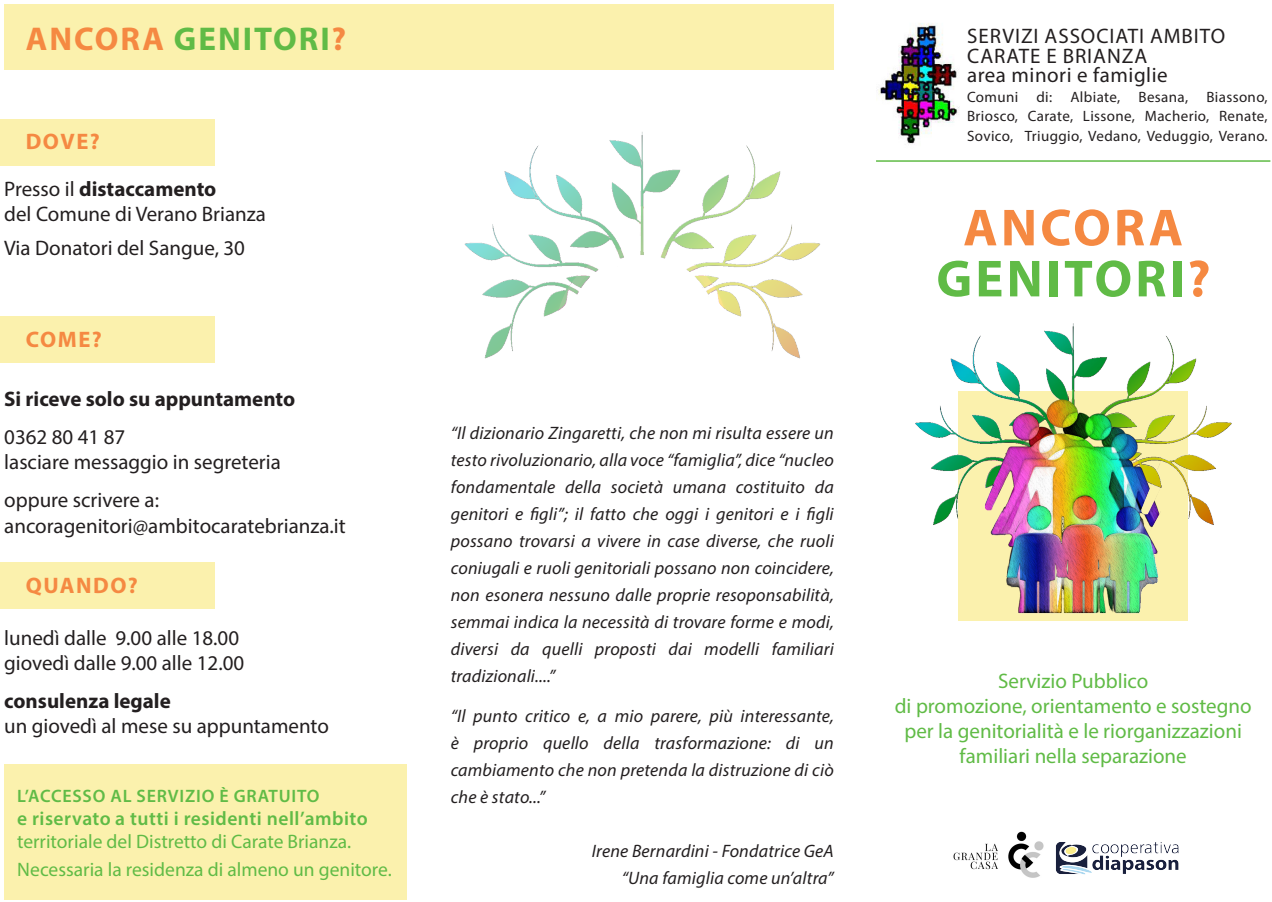
<style>
.page{position:relative;width:1272px;height:902px;background:#fff}
.page>*{position:absolute;margin:0;border:0;box-sizing:border-box;transform-origin:0 0}
.t1{font:700 52.5px "Myriad Pro";letter-spacing:.06em;color:#60bb46}
.t2{font:700 52.5px "Myriad Pro";letter-spacing:.06em;color:#f58942}
.t3{font:700 33px "Myriad Pro";letter-spacing:.06em;color:#60bb46}
.t4{font:700 22.5px "Myriad Pro";letter-spacing:.07em;color:#f58942}
.t5{font:21px/25.2px "Myriad Pro";color:#231f20}
.t6{font:21px/25.2px "Myriad Pro";color:#60bb46;text-align:center}
.t7{font:21px/19.5px "Myriad Pro";letter-spacing:.045em;color:#231f20}
.t8{font:700 21px "Myriad Pro";color:#231f20}
.t9{font:19.5px/23.4px "Myriad Pro";color:#60bb46}
.t10{font:italic 18px/27px "Myriad Pro";letter-spacing:.01em;color:#231f20;text-align:justify}
.t11{font:600 18px "Myriad Pro";letter-spacing:.045em;color:#60bb46}
.t12{font:15px/19.5px "Myriad Pro";letter-spacing:.025em;color:#231f20;text-align:justify}
.s1{color:#f58942}
.s2{font-weight:700}
.s3{font-weight:600}
</style>
<div class="page">
<div style="left:4px;top:764px;width:402px;height:135px;background:#fbf1ad"></div>
<div style="left:0;top:119px;width:215px;height:46px;background:#fbf1ad"></div>
<div style="left:4px;top:4px;width:829px;height:66px;background:#fbf1ad"></div>
<img style="left:915px;top:323px;width:317px;height:297px">
<img style="left:464px;top:132px;width:356px;height:227px">
<div style="left:0;top:317px;width:215px;height:46px;background:#fbf1ad"></div>
<div style="left:0;top:562px;width:215px;height:46px;background:#fbf1ad"></div>
<img style="left:878px;top:23px;width:81px;height:121px">
<img style="left:1056px;top:842px;width:123px;height:33px">
<img style="left:953px;top:831px;width:91px;height:47px">
<hr style="left:876px;top:160px;width:394px;height:2px;background:#60bb46">
<p class="t3" style="left:26px;top:17px;width:322px"><span class="s1">ANCORA</span> GENITORI<span class="s1">?</span></p>
<p class="t4" style="left:26px;top:127px;width:76px">DOVE?</p>
<p class="t5" style="left:4px;top:176px;width:263px">Presso il <span class="s2">distaccamento<br></span>del Comune di Verano Brianza</p>
<p class="t5" style="left:4px;top:235px;width:242px">Via Donatori del Sangue, 30</p>
<p class="t4" style="left:26px;top:324px;width:77px">COME?</p>
<p class="t8" style="left:4px;top:385px;width:292px">Si riceve solo su appuntamento</p>
<p class="t5" style="left:4px;top:424px;width:278px">0362 80 41 87<br>lasciare messaggio in segreteria</p>
<p class="t5" style="left:4px;top:487px;width:343px">oppure scrivere a: ancoragenitori@ambitocaratebrianza.it</p>
<p class="t4" style="left:26px;top:570px;width:114px">QUANDO?</p>
<p class="t5" style="left:4px;top:624px;width:241px">lunedì dalle 9.00 alle 18.00 giovedì dalle 9.00 alle 12.00</p>
<p class="t5" style="left:4px;top:688px;width:326px"><span class="s2">consulenza legale<br></span>un giovedì al mese su appuntamento</p>
<p class="t11" style="left:17px;top:784px;width:304px">L’ACCESSO AL SERVIZIO È GRATUITO</p>
<p class="t9" style="left:17px;top:806px;width:352px"><span class="s3">e riservato a tutti i residenti nell’ambito </span>territoriale del Distretto di Carate Brianza.</p>
<p class="t9" style="left:17px;top:857px;width:376px">Necessaria la residenza di almeno un genitore.</p>
<p class="t10" style="left:451px;top:419px;width:384px">“Il dizionario Zingaretti, che non mi risulta essere un testo rivoluzionario, alla voce “famiglia”, dice “nucleo fondamentale della società umana costituito da genitori e figli”; il fatto che oggi i genitori e i figli possano trovarsi a vivere in case diverse, che ruoli coniugali e ruoli genitoriali possano non coincidere, non esonera nessuno dalle proprie resoponsabilità, semmai indica la necessità di trovare forme e modi, diversi da quelli proposti dai modelli familiari tradizionali....”</p>
<p class="t10" style="left:451px;top:702px;width:384px">“Il punto critico e, a mio parere, più interessante, è proprio quello della trasformazione: di un cambiamento che non pretenda la distruzione di ciò che è stato...”</p>
<p class="t10" style="left:592px;top:837px;width:243px">Irene Bernardini - Fondatrice GeA</p>
<p class="t10" style="left:622px;top:864px;width:213px">“Una famiglia come un’altra”</p>
<p class="t7" style="left:967px;top:26px;width:260px">SERVIZI ASSOCIATI AMBITO<br>CARATE E BRIANZA<br>area minori e famiglie</p>
<p class="t12" style="left:967px;top:86px;width:302px">Comuni di: Albiate, Besana, Biassono, Briosco, Carate, Lissone, Macherio, Renate, Sovico, Triuggio, Vedano, Veduggio, Verano.</p>
<p class="t2" style="left:963px;top:193px;width:221px">ANCORA</p>
<p class="t1" style="left:936px;top:244px;width:276px">GENITORI<span class="s1">?</span></p>
<p class="t6" style="left:998px;top:667px;width:152px">Servizio Pubblico</p>
<p class="t6" style="left:894px;top:692px;width:358px">di promozione, orientamento e sostegno per la genitorialità e le riorganizzazioni familiari nella separazione</p>
</div>
